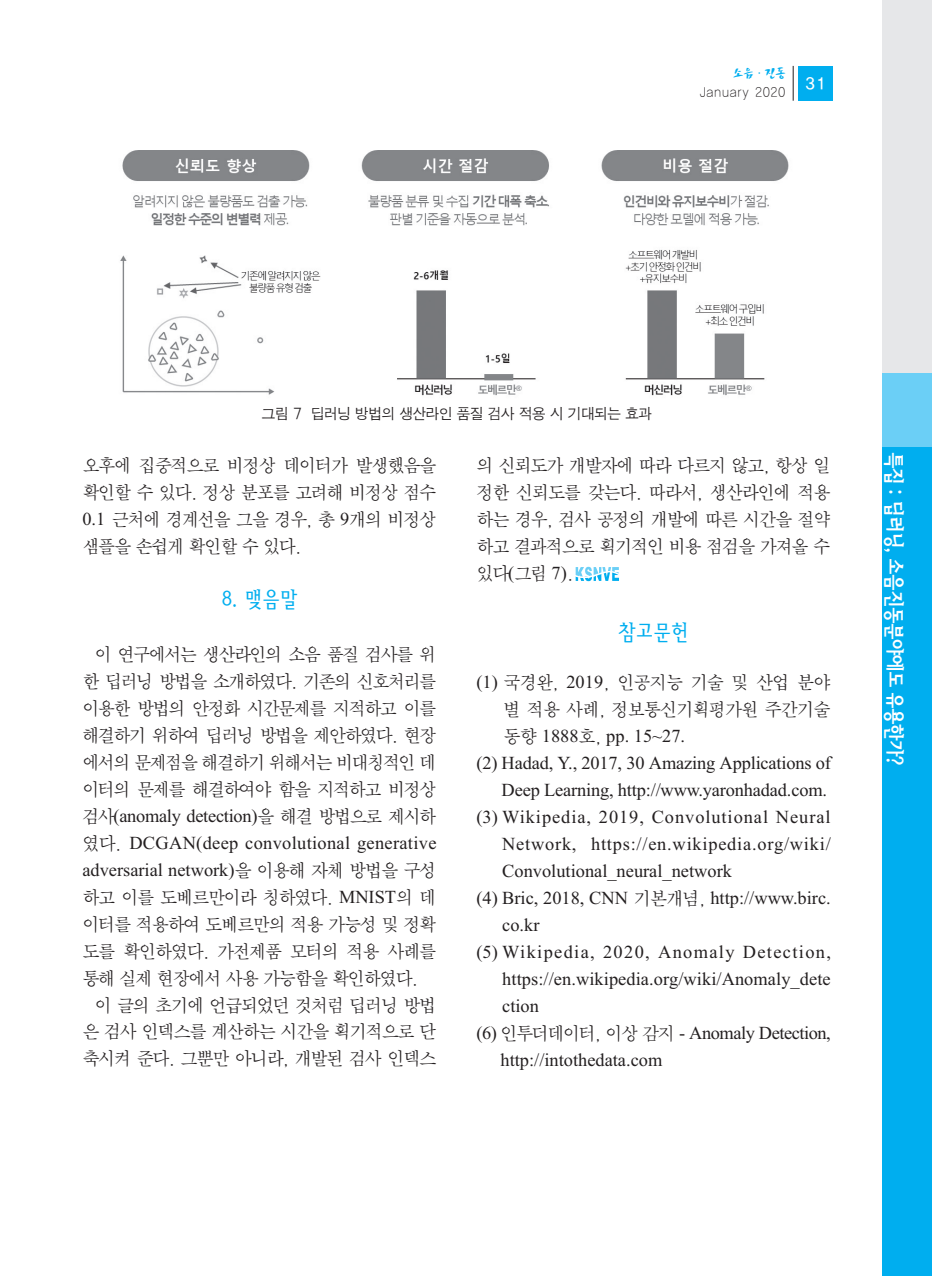
<style>
.page{position:relative;width:932px;height:1276px;background:#fff}
.page>*{position:absolute;margin:0;border:0;box-sizing:border-box;transform-origin:0 0}
.t1{font:21.88px "Bird L";letter-spacing:-.11em;color:#00aeef;scale:.9 1}
.t2{font:21px "Bird M";letter-spacing:-.155em;color:#fff;scale:.9 1}
.t3{font:18.38px "Times";color:#231f20}
.t4{font:18.38px/26.9px "SM Amu";letter-spacing:-.09em;color:#231f20;text-align:justify;scale:.95 1}
.t5{font:18.38px "SM Amu";letter-spacing:-.11em;color:#231f20;scale:.95 1}
.t6{font:18.38px "SM Amu";letter-spacing:-.07em;color:#231f20;scale:.95 1}
.t7{font:18.38px "Times";letter-spacing:.04em;color:#231f20}
.t8{font:18.38px "Times";letter-spacing:.05em;color:#231f20}
.t9{font:18.38px "Times";letter-spacing:.075em;color:#231f20}
.t10{font:18.38px "Times";letter-spacing:-.025em;color:#231f20}
.t11{font:15.75px "YGO13";color:#fff}
.t12{font:14.88px "SM Ago J";letter-spacing:-.065em;color:#231f20;scale:.95 1}
.t13{font:13.12px/18.9px "YGO11";letter-spacing:.005em;color:#231f20;text-align:right;scale:.9 1}
.s1{font-family:"San Da B";color:#00aeef}
.s2{font-family:"Times"}
.s3{font-family:"SM Amu"}
</style>
<div class="page">
<div style="left:797px;top:66px;width:35px;height:35px;background:#00aeef"></div>
<hr style="left:792px;top:66px;width:1px;height:35px;background:#231f20">
<div style="left:882px;top:0;width:50px;height:373px;background:#e6e7e9"></div>
<div style="left:882px;top:373px;width:50px;height:74px;background:#6bcff6"></div>
<div style="left:882px;top:447px;width:50px;height:828px;background:#00aeef"></div>
<svg style="left:575px;top:567px;width:44px;height:14px"></svg>
<img style="left:120px;top:150px;width:669px;height:246px">
<p class="t13" style="left:699px;top:65px;width:97px"><span class="s1">소음·진동<br></span>January 2020</p>
<p class="t11" style="left:805px;top:76px;width:22px">31</p>
<p class="t12" style="left:261px;top:406px;width:413px">그림 7 딥러닝 방법의 생산라인 품질 검사 적용 시 기대되는 효과</p>
<p class="t4" style="left:82px;top:453px;width:374px">오후에 집중적으로 비정상 데이터가 발생했음을 확인할 수 있다. 정상 분포를 고려해 비정상 점수 <span class="s2">0.1</span> 근처에 경계선을 그을 경우, 총 <span class="s2">9</span>개의 비정상 샘플을 손쉽게 확인할 수 있다.</p>
<p class="t1" style="left:220px;top:589px;width:89px">8. 맺음말</p>
<p class="t5" style="left:95px;top:646px;width:361px">이 연구에서는 생산라인의 소음 품질 검사를 위</p>
<p class="t5" style="left:82px;top:673px;width:374px">한 딥러닝 방법을 소개하였다. 기존의 신호처리를</p>
<p class="t5" style="left:82px;top:700px;width:374px">이용한 방법의 안정화 시간문제를 지적하고 이를</p>
<p class="t5" style="left:82px;top:727px;width:374px">해결하기 위하여 딥러닝 방법을 제안하였다. 현장</p>
<p class="t5" style="left:82px;top:754px;width:374px">에서의 문제점을 해결하기 위해서는 비대칭적인 데</p>
<p class="t5" style="left:82px;top:781px;width:374px">이터의 문제를 해결하여야 함을 지적하고 비정상</p>
<p class="t3" style="left:82px;top:809px;width:356px"><span class="s3">검사</span>(anomaly detection)<span class="s3">을 해결 방법으로 제시하</span></p>
<p class="t3" style="left:82px;top:836px;width:356px"><span class="s3">였다.</span> DCGAN(deep convolutional generative</p>
<p class="t3" style="left:82px;top:863px;width:356px">adversarial network)<span class="s3">을 이용해 자체 방법을 구성</span></p>
<p class="t4" style="left:82px;top:884px;width:374px">하고 이를 도베르만이라 칭하였다. <span class="s2">MNIST</span>의 데</p>
<p class="t4" style="left:82px;top:911px;width:374px">이터를 적용하여 도베르만의 적용 가능성 및 정확</p>
<p class="t4" style="left:82px;top:938px;width:374px">도를 확인하였다. 가전제품 모터의 적용 사례를</p>
<p class="t4" style="left:82px;top:965px;width:355px">통해 실제 현장에서 사용 가능함을 확인하였다.</p>
<p class="t4" style="left:95px;top:992px;width:361px">이 글의 초기에 언급되었던 것처럼 딥러닝 방법</p>
<p class="t4" style="left:82px;top:1019px;width:374px">은 검사 인덱스를 계산하는 시간을 획기적으로 단</p>
<p class="t4" style="left:82px;top:1046px;width:374px">축시켜 준다. 그뿐만 아니라, 개발된 검사 인덱스</p>
<p class="t4" style="left:476px;top:453px;width:374px">의 신뢰도가 개발자에 따라 다르지 않고, 항상 일 정한 신뢰도를 갖는다. 따라서, 생산라인에 적용 하는 경우, 검사 공정의 개발에 따른 시간을 절약 하고 결과적으로 획기적인 비용 점검을 가져올 수 있다<span class="s2">(</span>그림 <span class="s2">7)</span>.</p>
<p class="t1" style="left:617px;top:622px;width:82px">참고문헌</p>
<p class="t6" style="left:476px;top:674px;width:374px"><span class="s2">(1)</span> 국경완, <span class="s2">2019</span>, 인공지능 기술 및 산업 분야</p>
<p class="t6" style="left:503px;top:701px;width:346px">별 적용 사례, 정보통신기획평가원 주간기술</p>
<p class="t3" style="left:503px;top:729px;width:183px"><span class="s3">동향</span> 1888<span class="s3">호,</span> pp. 15~27.</p>
<p class="t3" style="left:476px;top:756px;width:356px">(2) Hadad, Y., 2017, 30 Amazing Applications of</p>
<p class="t3" style="left:501px;top:783px;width:327px">Deep Learning, http://www.yaronhadad.com.</p>
<p class="t8" style="left:476px;top:810px;width:356px">(3) Wikipedia, 2019, Convolutional Neural</p>
<p class="t7" style="left:502px;top:837px;width:330px">Network, https://en.wikipedia.org/wiki/</p>
<p class="t3" style="left:502px;top:864px;width:231px">Convolutional_neural_network</p>
<p class="t3" style="left:476px;top:891px;width:356px">(4) Bric, 2018, CNN <span class="s3">기본개념,</span> http://www.birc.</p>
<p class="t3" style="left:502px;top:918px;width:39px">co.kr</p>
<p class="t9" style="left:476px;top:945px;width:356px">(5) Wikipedia, 2020, Anomaly Detection,</p>
<p class="t3" style="left:502px;top:972px;width:330px">https://en.wikipedia.org/wiki/Anomaly_dete</p>
<p class="t3" style="left:502px;top:999px;width:38px">ction</p>
<p class="t10" style="left:476px;top:1026px;width:356px">(6) <span class="s3">인투더데이터, 이상 감지</span> - Anomaly Detection,</p>
<p class="t3" style="left:500px;top:1053px;width:163px">http://intothedata.com</p>
<p class="t2" style="left:903px;top:451px;width:352px;rotate:90deg">특집 : 딥러닝, 소음진동분야에도 유용한가?</p>
</div>
